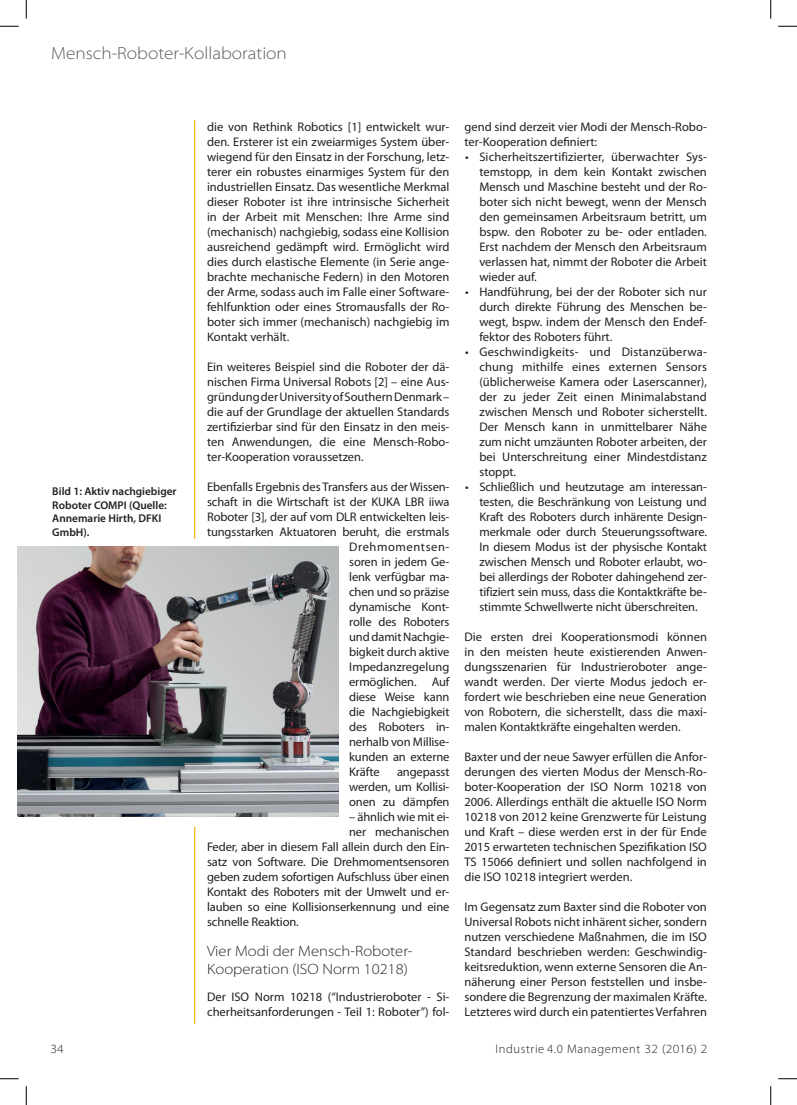
<style>
.page{position:relative;width:797px;height:1105px;background:#fff}
.page>*{position:absolute;margin:0;border:0;box-sizing:border-box;transform-origin:0 0}
.t1{font:300 semi-expanded 17.5px "Myriad Pro";color:#57585a}
.subhead{font:300 semi-expanded 15px/18px "Myriad Pro";color:#231f20}
.t2{font:12.5px/15px "Myriad Pro";letter-spacing:-.01em;color:#231f20;text-align:justify}
.t3{font:300 12.5px "Myriad Pro";letter-spacing:.05em;color:#231f20}
.t4{font:12.5px "Myriad Pro";letter-spacing:.05em;color:#231f20}
.seitenzahl_links{font:300 semi-expanded 12.5px "Myriad Pro";color:#231f20}
.bildtitellinks{font:600 11.25px/13.5px "Myriad Pro";color:#231f20}
.s1{font-stretch:semi-expanded}
</style>
<div class="page">
<hr style="left:194px;top:120px;width:1px;height:904px;background:#fcb814">
<div style="left:16px;top:539px;width:322px;height:287px;background:#fff"></div>
<img style="left:17px;top:547px;width:321px;height:270px">
<svg style="left:0;top:25px;width:19px;height:2px"></svg>
<svg style="left:778px;top:25px;width:19px;height:2px"></svg>
<svg style="left:0;top:1078px;width:19px;height:1px"></svg>
<svg style="left:778px;top:1078px;width:19px;height:1px"></svg>
<svg style="left:25px;top:0;width:2px;height:19px"></svg>
<svg style="left:25px;top:1086px;width:2px;height:19px"></svg>
<svg style="left:770px;top:0;width:1px;height:19px"></svg>
<svg style="left:770px;top:1086px;width:1px;height:19px"></svg>
<h1 class="t1" style="left:51px;top:44px;width:237px">Mensch-Roboter-Kollaboration</h1>
<p class="bildtitellinks" style="left:52px;top:485px;width:126px">Bild 1: Aktiv nachgiebiger<br>Roboter COMPI (Quelle:<br>Annemarie Hirth, DFKI<br>GmbH).</p>
<p class="t2" style="left:207px;top:120px;width:244px">die von Rethink Robotics [1] entwickelt wur&shy;den. Ersterer ist ein zweiarmiges System über&shy;wiegend für den Einsatz in der Forschung, letz&shy;terer ein robustes einarmiges System für den industriellen Einsatz. Das wesentliche Merkmal dieser Roboter ist ihre intrinsische Sicherheit in der Arbeit mit Menschen: Ihre Arme sind (mechanisch) nachgiebig, sodass eine Kollision ausreichend gedämpft wird. Ermöglicht wird dies durch elastische Elemente (in Serie ange&shy;brachte mechanische Federn) in den Motoren der Arme, sodass auch im Falle einer Software&shy;fehlfunktion oder eines Stromausfalls der Ro&shy;boter sich immer (mechanisch) nachgiebig im Kontakt verhält.</p>
<p class="t2" style="left:207px;top:360px;width:244px">Ein weiteres Beispiel sind die Roboter der dä&shy;nischen Firma Universal Robots [2] – eine Aus&shy;gründung der University of Southern Denmark – die auf der Grundlage der aktuellen Standards zertifizierbar sind für den Einsatz in den meis&shy;ten Anwendungen, die eine Mensch-Robo&shy;ter-Kooperation voraussetzen.</p>
<p class="t2" style="left:207px;top:480px;width:244px">Ebenfalls Ergebnis des Transfers aus der Wissen-</p>
<p class="t2" style="left:207px;top:495px;width:244px">schaft in die Wirtschaft ist der KUKA LBR iiwa</p>
<p class="t2" style="left:207px;top:510px;width:244px">Roboter [3], der auf vom DLR entwickelten leis-</p>
<p class="t2" style="left:207px;top:525px;width:244px">tungsstarken Aktuatoren beruht, die erstmals</p>
<p class="t4" style="left:349px;top:540px;width:102px">Drehmomentsen-</p>
<p class="t2" style="left:349px;top:555px;width:102px">soren in jedem Ge-</p>
<p class="t2" style="left:349px;top:570px;width:102px">lenk verfügbar ma-</p>
<p class="t2" style="left:349px;top:585px;width:102px">chen und so präzise</p>
<p class="t2" style="left:349px;top:600px;width:102px">dynamische Kont-</p>
<p class="t2" style="left:349px;top:615px;width:102px">rolle des Roboters</p>
<p class="t2" style="left:349px;top:630px;width:102px">und damit Nachgie-</p>
<p class="t2" style="left:349px;top:645px;width:102px">bigkeit durch aktive</p>
<p class="t2" style="left:349px;top:660px;width:102px">Impedanzregelung</p>
<p class="t2" style="left:349px;top:675px;width:102px">ermöglichen. Auf</p>
<p class="t2" style="left:349px;top:690px;width:102px">diese Weise kann</p>
<p class="t2" style="left:349px;top:705px;width:102px">die Nachgiebigkeit</p>
<p class="t2" style="left:349px;top:720px;width:102px">des Roboters in-</p>
<p class="t2" style="left:349px;top:735px;width:102px">nerhalb von Millise-</p>
<p class="t2" style="left:349px;top:750px;width:102px">kunden an externe</p>
<p class="t2" style="left:349px;top:765px;width:32px">Kräfte</p>
<p class="t2" style="left:349px;top:765px;width:102px;text-indent:48px">angepasst werden, um Kollisi&shy;onen zu dämpfen</p>
<p class="t2" style="left:349px;top:810px;width:102px">– ähnlich wie mit ei-</p>
<p class="t2" style="left:349px;top:825px;width:102px">ner mechanischen</p>
<p class="t2" style="left:207px;top:840px;width:244px">Feder, aber in diesem Fall allein durch den Ein-</p>
<p class="t2" style="left:207px;top:855px;width:244px">satz von Software. Die Drehmomentsensoren</p>
<p class="t2" style="left:207px;top:870px;width:244px">geben zudem sofortigen Aufschluss über einen</p>
<p class="t2" style="left:207px;top:885px;width:244px">Kontakt des Roboters mit der Umwelt und er-</p>
<p class="t2" style="left:207px;top:900px;width:244px">lauben so eine Kollisionserkennung und eine</p>
<p class="t2" style="left:207px;top:915px;width:93px">schnelle Reaktion.</p>
<p class="subhead" style="left:207px;top:942px;width:207px">Vier Modi der Mensch-Roboter-<br>Kooperation (ISO Norm 10218)</p>
<p class="t2" style="left:207px;top:990px;width:244px">Der ISO Norm 10218 (“Industrieroboter - Si&shy;cherheitsanforderungen - Teil 1: Roboter”) fol-</p>
<p class="t2" style="left:464px;top:120px;width:244px">gend sind derzeit vier Modi der Mensch-Robo&shy;ter-Kooperation definiert:</p>
<p class="t2" style="left:479px;top:150px;width:229px;text-indent:-14px">• Sicherheitszertifizierter, überwachter Sys&shy;temstopp, in dem kein Kontakt zwischen Mensch und Maschine besteht und der Ro&shy;boter sich nicht bewegt, wenn der Mensch den gemeinsamen Arbeitsraum betritt, um bspw. den Roboter zu be- oder entladen.<br>Erst nachdem der Mensch den Arbeitsraum verlassen hat, nimmt der Roboter die Arbeit wieder auf.</p>
<p class="t2" style="left:479px;top:285px;width:229px;text-indent:-14px">• Handführung, bei der der Roboter sich nur durch direkte Führung des Menschen be&shy;wegt, bspw. indem der Mensch den Endef&shy;fektor des Roboters führt.</p>
<p class="t2" style="left:479px;top:345px;width:229px;text-indent:-14px">• Geschwindigkeits- und Distanzüberwa&shy;chung mithilfe eines externen Sensors (üblicherweise Kamera oder Laserscanner), der zu jeder Zeit einen Minimalabstand zwischen Mensch und Roboter sicherstellt.<br>Der Mensch kann in unmittelbarer Nähe zum nicht umzäunten Roboter arbeiten, der bei Unterschreitung einer Mindestdistanz stoppt.</p>
<p class="t2" style="left:479px;top:480px;width:229px;text-indent:-14px">• Schließlich und heutzutage am interessan&shy;testen, die Beschränkung von Leistung und Kraft des Roboters durch inhärente Design&shy;merkmale oder durch Steuerungssoftware.<br>In diesem Modus ist der physische Kontakt zwischen Mensch und Roboter erlaubt, wo&shy;bei allerdings der Roboter dahingehend zer&shy;tifiziert sein muss, dass die Kontaktkräfte be&shy;stimmte Schwellwerte nicht überschreiten.</p>
<p class="t2" style="left:464px;top:630px;width:244px">Die ersten drei Kooperationsmodi können in den meisten heute existierenden Anwen&shy;dungsszenarien für Industrieroboter ange&shy;wandt werden. Der vierte Modus jedoch er&shy;fordert wie beschrieben eine neue Generation von Robotern, die sicherstellt, dass die maxi&shy;malen Kontaktkräfte eingehalten werden.</p>
<p class="t2" style="left:464px;top:750px;width:244px">Baxter und der neue Sawyer erfüllen die Anfor&shy;derungen des vierten Modus der Mensch-Ro&shy;boter-Kooperation der ISO Norm 10218 von 2006. Allerdings enthält die aktuelle ISO Norm 10218 von 2012 keine Grenzwerte für Leistung und Kraft – diese werden erst in der für Ende 2015 erwarteten technischen Spezifikation ISO TS 15066 definiert und sollen nachfolgend in die ISO 10218 integriert werden.</p>
<p class="t2" style="left:464px;top:900px;width:244px">Im Gegensatz zum Baxter sind die Roboter von Universal Robots nicht inhärent sicher, sondern nutzen verschiedene Maßnahmen, die im ISO Standard beschrieben werden: Geschwindig&shy;keitsreduktion, wenn externe Sensoren die An&shy;näherung einer Person feststellen und insbe&shy;sondere die Begrenzung der maximalen Kräfte.<br>Letzteres wird durch ein patentiertes Verfahren</p>
<p class="seitenzahl_links" style="left:51px;top:1042px;width:15px">34</p>
<p class="t3" style="left:495px;top:1042px;width:213px">Industrie 4.0 Management <span class="s1">32 (2016) 2</span></p>
</div>
